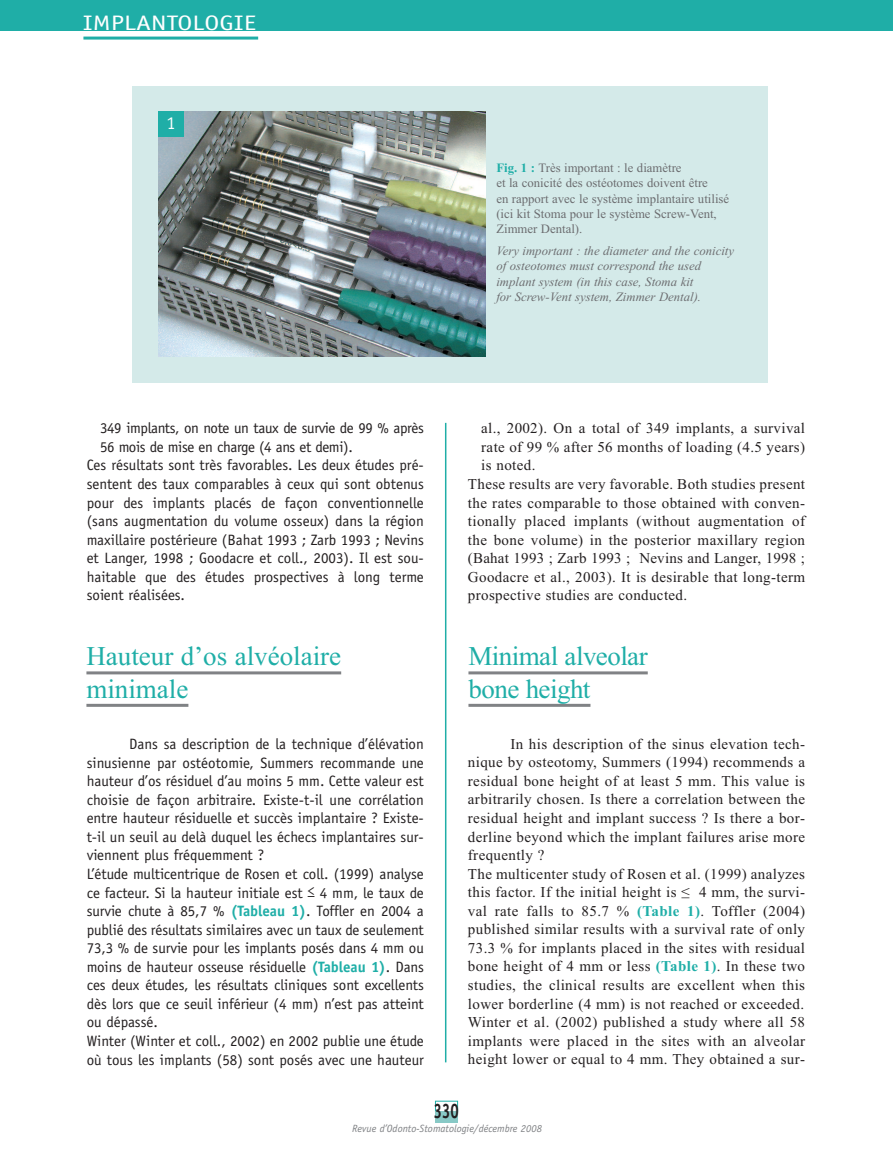
<style>
.page{position:relative;width:893px;height:1149px;background:#fff}
.page>*{position:absolute;margin:0;border:0;box-sizing:border-box;transform-origin:0 0}
.t1{font:27px/32.4px "Times New Roman";color:#1faea7}
.t2{font:27px/32.4px "Times New Roman";letter-spacing:-.02em;color:#1faea7}
.t3{font:21px "Officina Sans";color:#fff;scale:1.28 1}
.t4{font:700 21px "Officina Sans";color:#231f20;scale:.72 1}
.t5{font:18px "Officina Sans";color:#fff}
.t6{font:15px/18.6px "Times New Roman";letter-spacing:.025em;color:#231f20}
.t7{font:15px/18.6px "Officina Sans";color:#231f20}
.t8{font:15px "Officina Sans";letter-spacing:-.025em;color:#231f20}
.t9{font:12.75px/15.3px "Times New Roman";color:#6c6d70}
.t10{font:italic 12.75px/15.3px "Times New Roman";color:#6c6d70}
.t11{font:italic 10.5px "Officina Sans";color:#808285}
.s1{font-weight:700;color:#1faea7}
.s2{font-family:"MS Gothic"}
</style>
<div class="page">
<div style="left:435px;top:1100px;width:23px;height:11px;border:1px solid #1faea7"></div>
<div style="left:435px;top:1111px;width:23px;height:11px;background:#88c9c6"></div>
<div style="left:0;top:0;width:893px;height:31px;background:#1faea7"></div>
<hr style="left:83px;top:37px;width:175px;height:3px;background:#1faea7">
<div style="left:133px;top:87px;width:635px;height:296px;background:#d4eae9"></div>
<hr style="left:445px;top:423px;width:1px;height:638px;background:#1faea7">
<img style="left:158px;top:111px;width:327px;height:245px">
<div style="left:158px;top:111px;width:26px;height:26px;background:#1faea7"></div>
<hr style="left:86px;top:671px;width:255px;height:3px;background:#808285">
<hr style="left:86px;top:703px;width:102px;height:3px;background:#808285">
<hr style="left:468px;top:671px;width:180px;height:3px;background:#808285">
<hr style="left:468px;top:703px;width:122px;height:3px;background:#808285">
<h2 class="t3" style="left:83px;top:15px;width:137px">IMPLANTOLOGIE</h2>
<p class="t5" style="left:166px;top:116px;width:10px">1</p>
<p class="t9" style="left:496px;top:160px;width:234px"><span class="s1">Fig. 1 :</span> Très important : le diamètre<br>et la conicité des ostéotomes doivent être<br>en rapport avec le système implantaire utilisé (ici kit Stoma pour le système Screw-Vent, Zimmer Dental).</p>
<p class="t10" style="left:496px;top:243px;width:239px">Very important : the diameter and the conicity of osteotomes must correspond the used implant system (in this case, Stoma kit<br>for Screw-Vent system, Zimmer Dental).</p>
<p class="t8" style="left:100px;top:422px;width:325px">349 implants, on note un taux de survie de 99 % après</p>
<p class="t8" style="left:100px;top:441px;width:254px">56 mois de mise en charge (4 ans et demi).</p>
<p class="t7" style="left:87px;top:457px;width:339px">Ces résultats sont très favorables. Les deux études pré-</p>
<p class="t7" style="left:87px;top:475px;width:339px">sentent des taux comparables à ceux qui sont obtenus</p>
<p class="t7" style="left:87px;top:494px;width:339px">pour des implants placés de façon conventionnelle</p>
<p class="t7" style="left:87px;top:512px;width:339px">(sans augmentation du volume osseux) dans la région</p>
<p class="t7" style="left:87px;top:531px;width:339px">maxillaire postérieure (Bahat 1993 ; Zarb 1993 ; Nevins</p>
<p class="t7" style="left:87px;top:550px;width:339px">et Langer, 1998 ; Goodacre et coll., 2003). Il est sou-</p>
<p class="t7" style="left:87px;top:568px;width:339px">haitable que des études prospectives à long terme</p>
<p class="t7" style="left:87px;top:587px;width:100px">soient réalisées.</p>
<p class="t6" style="left:481px;top:418px;width:325px">al., 2002). On a total of 349 implants, a survival</p>
<p class="t6" style="left:481px;top:437px;width:325px">rate of 99 % after 56 months of loading (4.5 years)</p>
<p class="t6" style="left:481px;top:456px;width:56px">is noted.</p>
<p class="t6" style="left:468px;top:474px;width:339px">These results are very favorable. Both studies present</p>
<p class="t6" style="left:468px;top:493px;width:339px">the rates comparable to those obtained with conven-</p>
<p class="t6" style="left:468px;top:511px;width:339px">tionally placed implants (without augmentation of</p>
<p class="t6" style="left:468px;top:530px;width:339px">the bone volume) in the posterior maxillary region</p>
<p class="t6" style="left:468px;top:548px;width:339px">(Bahat 1993 ; Zarb 1993 ; Nevins and Langer, 1998 ;</p>
<p class="t6" style="left:468px;top:567px;width:339px">Goodacre et al., 2003). It is desirable that long-term</p>
<p class="t6" style="left:468px;top:585px;width:221px">prospective studies are conducted.</p>
<h1 class="t1" style="left:86px;top:639px;width:256px">Hauteur d’os alvéolaire minimale</h1>
<h1 class="t2" style="left:468px;top:639px;width:181px">Minimal alveolar bone height</h1>
<p class="t7" style="left:87px;top:735px;width:339px;text-indent:43px">Dans sa description de la technique d’élévation sinusienne par ostéotomie, Summers recommande une hauteur d’os résiduel d’au moins 5 mm. Cette valeur est choisie de façon arbitraire. Existe-t-il une corrélation entre hauteur résiduelle et succès implantaire ? Existe&shy;t-il un seuil au delà duquel les échecs implantaires sur&shy;viennent plus fréquemment ?<br>L’étude multicentrique de Rosen et coll. (1999) analyse ce facteur. Si la hauteur initiale est <span class="s2">≤</span> 4 mm, le taux de survie chute à 85,7 % <span class="s1">(Tableau 1)</span>. Toffler en 2004 a publié des résultats similaires avec un taux de seulement 73,3 % de survie pour les implants posés dans 4 mm ou moins de hauteur osseuse résiduelle <span class="s1">(Tableau 1)</span>. Dans ces deux études, les résultats cliniques sont excellents dès lors que ce seuil inférieur (4 mm) n’est pas atteint ou dépassé.<br>Winter (Winter et coll., 2002) en 2002 publie une étude où tous les implants (58) sont posés avec une hauteur</p>
<p class="t6" style="left:468px;top:734px;width:339px;text-indent:43px">In his description of the sinus elevation tech&shy;nique by osteotomy, Summers (1994) recommends a residual bone height of at least 5 mm. This value is arbitrarily chosen. Is there a correlation between the residual height and implant success ? Is there a bor&shy;derline beyond which the implant failures arise more frequently ?<br>The multicenter study of Rosen et al. (1999) analyzes this factor. If the initial height is ≤ 4 mm, the survi&shy;val rate falls to 85.7 % <span class="s1">(Table 1)</span>. Toffler (2004) published similar results with a survival rate of only 73.3 % for implants placed in the sites with residual bone height of 4 mm or less <span class="s1">(Table 1)</span>. In these two studies, the clinical results are excellent when this lower borderline (4 mm) is not reached or exceeded.<br>Winter et al. (2002) published a study where all 58 implants were placed in the sites with an alveolar height lower or equal to 4 mm. They obtained a sur-</p>
<h2 class="t4" style="left:434px;top:1102px;width:36px">330</h2>
<p class="t11" style="left:352px;top:1124px;width:191px">Revue d’Odonto-Stomatologie/décembre 2008</p>
</div>
